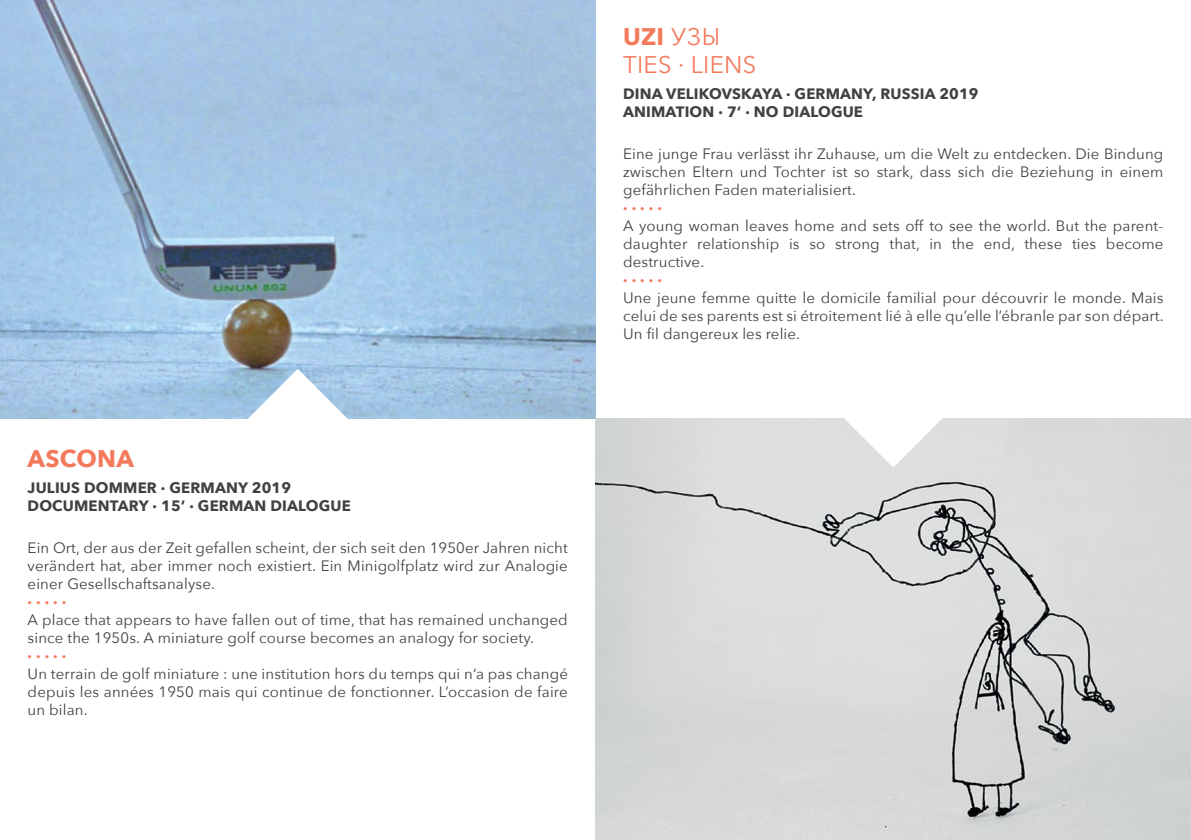
<style>
.page{position:relative;width:1191px;height:840px;background:#fff}
.page>*{position:absolute;margin:0;border:0;box-sizing:border-box;transform-origin:0 0}
.t1{font:24px/28px "Avenir Next";letter-spacing:.01em;color:#f47a5c}
.t2{font:700 24px "Avenir Next";letter-spacing:.01em;color:#f47a5c}
.t3{font:15px/18px "Avenir Next";letter-spacing:.01em;color:#414042;text-align:justify}
.t4{font:700 15px/18px "Avenir Next";letter-spacing:.01em;color:#414042}
.t5{font:700 15px "Avenir Next";color:#f47a5c}
.s1{font-weight:700}
</style>
<div class="page">
<img style="left:0;top:0;width:595px;height:418px">
<svg style="left:247px;top:368px;width:102px;height:51px"></svg>
<img style="left:595px;top:418px;width:596px;height:421px">
<svg style="left:842px;top:418px;width:102px;height:49px"></svg>
<h1 class="t2" style="left:28px;top:437px;width:108px">ASCONA</h1>
<p class="t4" style="left:28px;top:478px;width:325px">JULIUS DOMMER ∙ GERMANY 2019<br>DOCUMENTARY ∙ 15‘ ∙ GERMAN DIALOGUE</p>
<p class="t3" style="left:28px;top:537px;width:541px">Ein Ort, der aus der Zeit gefallen scheint, der sich seit den 1950er Jahren nicht verändert hat, aber immer noch existiert. Ein Minigolfplatz wird zur Analogie einer Gesellschaftsanalyse.</p>
<p class="t5" style="left:28px;top:588px;width:40px">∙ ∙ ∙ ∙ ∙</p>
<p class="t3" style="left:28px;top:609px;width:542px">A place that appears to have fallen out of time, that has remained unchanged since the 1950s. A miniature golf course becomes an analogy for society.</p>
<p class="t5" style="left:28px;top:642px;width:40px">∙ ∙ ∙ ∙ ∙</p>
<p class="t3" style="left:28px;top:663px;width:542px">Un terrain de golf miniature : une institution hors du temps qui n‘a pas changé depuis les années 1950 mais qui continue de fonctionner. L’occasion de faire un bilan.</p>
<h1 class="t1" style="left:623px;top:21px;width:135px"><span class="s1">UZI</span> УЗЫ<br>TIES · LIENS</h1>
<p class="t4" style="left:623px;top:84px;width:357px">DINA VELIKOVSKAYA ∙ GERMANY, RUSSIA 2019<br>ANIMATION ∙ 7‘ ∙ NO DIALOGUE</p>
<p class="t3" style="left:623px;top:144px;width:542px">Eine junge Frau verlässt ihr Zuhause, um die Welt zu entdecken. Die Bindung zwischen Eltern und Tochter ist so stark, dass sich die Beziehung in einem gefährlichen Faden materialisiert.</p>
<p class="t5" style="left:623px;top:194px;width:40px">∙ ∙ ∙ ∙ ∙</p>
<p class="t3" style="left:623px;top:216px;width:542px">A young woman leaves home and sets off to see the world. But the parent&shy;daughter relationship is so strong that, in the end, these ties become destructive.</p>
<p class="t5" style="left:623px;top:266px;width:40px">∙ ∙ ∙ ∙ ∙</p>
<p class="t3" style="left:623px;top:288px;width:542px">Une jeune femme quitte le domicile familial pour découvrir le monde. Mais celui de ses parents est si étroitement lié à elle qu’elle l’ébranle par son départ.<br>Un fil dangereux les relie.</p>
</div>
